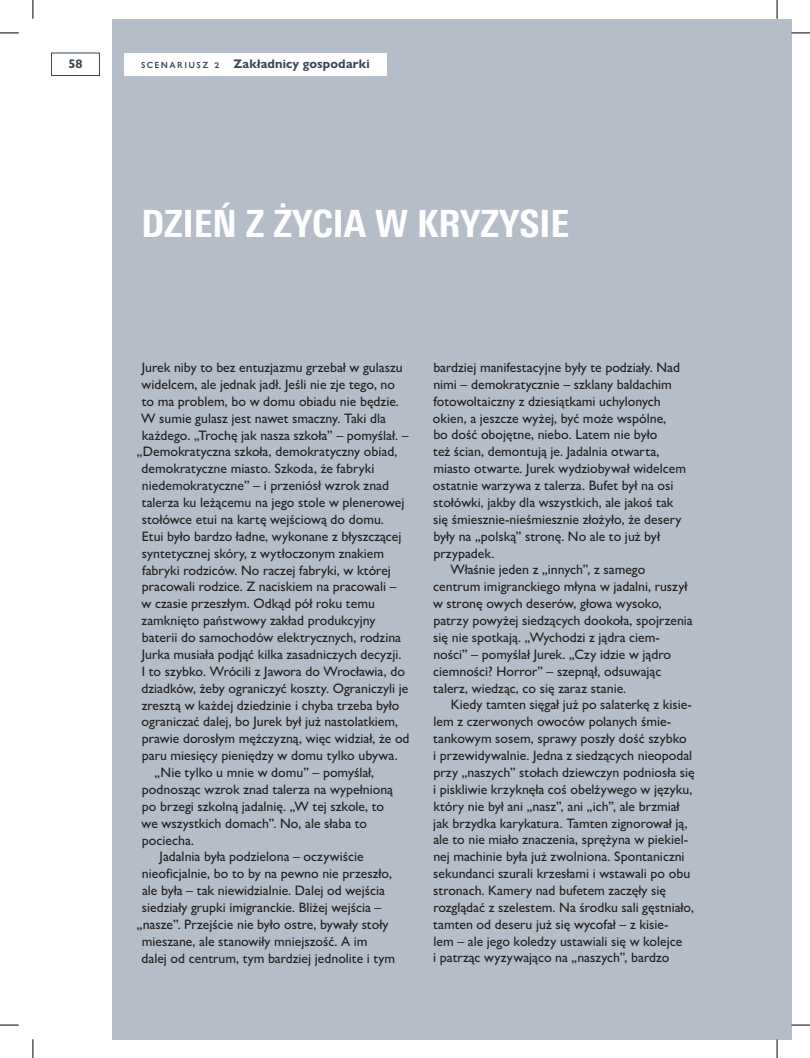
<style>
.page{position:relative;width:810px;height:1058px;background:#fff}
.page>*{position:absolute;margin:0;border:0;box-sizing:border-box;transform-origin:0 0}
.t1{font:800 condensed 37.5px "Univers Next Pro";color:#fff}
.t2{font:500 13.75px "Gill Sans Nova";color:#231f20}
.t3{font:700 12.5px "Gill Sans Nova";letter-spacing:.015em;color:#384654}
.s1{font-weight:500}
</style>
<div class="page">
<div style="left:112px;top:19px;width:679px;height:1020px;background:#b5bec8"></div>
<div style="left:124px;top:53px;width:263px;height:22px;background:#fff"></div>
<div style="left:51px;top:53px;width:49px;height:23px;border:1px solid #384654"></div>
<svg style="left:0;top:32px;width:19px;height:2px"></svg>
<svg style="left:791px;top:32px;width:19px;height:2px"></svg>
<svg style="left:0;top:1024px;width:19px;height:2px"></svg>
<svg style="left:791px;top:1024px;width:19px;height:2px"></svg>
<svg style="left:32px;top:0;width:2px;height:19px"></svg>
<svg style="left:32px;top:1039px;width:2px;height:19px"></svg>
<svg style="left:776px;top:0;width:2px;height:19px"></svg>
<svg style="left:776px;top:1039px;width:2px;height:19px"></svg>
<p class="t3" style="left:68px;top:56px;width:16px">58</p>
<p class="t3" style="left:141px;top:56px;width:230px"><span class="s1">sc en arius z 2</span> Zakładnicy gospodarki</p>
<h1 class="t1" style="left:142px;top:201px;width:429px">DZIEŃ Z ŻYCIA W KRYZYSIE</h1>
<p class="t2" style="left:142px;top:359px;width:262px">Jurek niby to bez entuzjazmu grzebał w gulaszu</p>
<p class="t2" style="left:142px;top:376px;width:255px">widelcem, ale jednak jadł. Jeśli nie zje tego, no</p>
<p class="t2" style="left:142px;top:393px;width:259px">to ma problem, bo w domu obiadu nie będzie.</p>
<p class="t2" style="left:141px;top:410px;width:246px">W sumie gulasz jest nawet smaczny. Taki dla</p>
<p class="t2" style="left:142px;top:427px;width:268px">każdego. „Trochę jak nasza szkoła” – pomyślał. –</p>
<p class="t2" style="left:137px;top:443px;width:262px">„Demokratyczna szkoła, demokratyczny obiad,</p>
<p class="t2" style="left:142px;top:460px;width:234px">demokratyczne miasto. Szkoda, że fabryki</p>
<p class="t2" style="left:142px;top:477px;width:249px">niedemokratyczne” – i przeniósł wzrok znad</p>
<p class="t2" style="left:142px;top:494px;width:264px">talerza ku leżącemu na jego stole w plenerowej</p>
<p class="t2" style="left:142px;top:511px;width:244px">stołówce etui na kartę wejściową do domu.</p>
<p class="t2" style="left:142px;top:528px;width:261px">Etui było bardzo ładne, wykonane z błyszczącej</p>
<p class="t2" style="left:142px;top:545px;width:244px">syntetycznej skóry, z wytłoczonym znakiem</p>
<p class="t2" style="left:142px;top:561px;width:250px">fabryki rodziców. No raczej fabryki, w której</p>
<p class="t2" style="left:142px;top:578px;width:256px">pracowali rodzice. Z naciskiem na pracowali –</p>
<p class="t2" style="left:142px;top:595px;width:235px">w czasie przeszłym. Odkąd pół roku temu</p>
<p class="t2" style="left:142px;top:612px;width:235px">zamknięto państwowy zakład produkcyjny</p>
<p class="t2" style="left:142px;top:629px;width:261px">baterii do samochodów elektrycznych, rodzina</p>
<p class="t2" style="left:142px;top:646px;width:261px">Jurka musiała podjąć kilka zasadniczych decyzji.</p>
<p class="t2" style="left:142px;top:663px;width:265px">I to szybko. Wrócili z Jawora do Wrocławia, do</p>
<p class="t2" style="left:142px;top:680px;width:268px">dziadków, żeby ograniczyć koszty. Ograniczyli je</p>
<p class="t2" style="left:142px;top:696px;width:259px">zresztą w każdej dziedzinie i chyba trzeba było</p>
<p class="t2" style="left:142px;top:713px;width:258px">ograniczać dalej, bo Jurek był już nastolatkiem,</p>
<p class="t2" style="left:142px;top:730px;width:269px">prawie dorosłym mężczyzną, więc widział, że od</p>
<p class="t2" style="left:142px;top:747px;width:257px">paru miesięcy pieniędzy w domu tylko ubywa.</p>
<p class="t2" style="left:155px;top:764px;width:221px">„Nie tylko u mnie w domu” – pomyślał,</p>
<p class="t2" style="left:142px;top:781px;width:253px">podnosząc wzrok znad talerza na wypełnioną</p>
<p class="t2" style="left:142px;top:798px;width:244px">po brzegi szkolną jadalnię. „W tej szkole, to</p>
<p class="t2" style="left:142px;top:815px;width:227px">we wszystkich domach”. No, ale słaba to</p>
<p class="t2" style="left:142px;top:831px;width:54px">pociecha.</p>
<p class="t2" style="left:160px;top:848px;width:205px">Jadalnia była podzielona – oczywiście</p>
<p class="t2" style="left:142px;top:865px;width:252px">nieoficjalnie, bo to by na pewno nie przeszło,</p>
<p class="t2" style="left:142px;top:882px;width:244px">ale była – tak niewidzialnie. Dalej od wejścia</p>
<p class="t2" style="left:142px;top:899px;width:241px">siedziały grupki imigranckie. Bliżej wejścia –</p>
<p class="t2" style="left:137px;top:916px;width:253px">„nasze”. Przejście nie było ostre, bywały stoły</p>
<p class="t2" style="left:142px;top:933px;width:227px">mieszane, ale stanowiły mniejszość. A im</p>
<p class="t2" style="left:142px;top:950px;width:255px">dalej od centrum, tym bardziej jednolite i tym</p>
<p class="t2" style="left:433px;top:359px;width:248px">bardziej manifestacyjne były te podziały. Nad</p>
<p class="t2" style="left:433px;top:376px;width:240px">nimi – demokratycznie – szklany baldachim</p>
<p class="t2" style="left:434px;top:393px;width:229px">fotowoltaiczny z dziesiątkami uchylonych</p>
<p class="t2" style="left:433px;top:410px;width:235px">okien, a jeszcze wyżej, być może wspólne,</p>
<p class="t2" style="left:433px;top:426px;width:225px">bo dość obojętne, niebo. Latem nie było</p>
<p class="t2" style="left:433px;top:443px;width:228px">też ścian, demontują je. Jadalnia otwarta,</p>
<p class="t2" style="left:433px;top:460px;width:254px">miasto otwarte. Jurek wydziobywał widelcem</p>
<p class="t2" style="left:433px;top:477px;width:242px">ostatnie warzywa z talerza. Bufet był na osi</p>
<p class="t2" style="left:433px;top:494px;width:242px">stołówki, jakby dla wszystkich, ale jakoś tak</p>
<p class="t2" style="left:433px;top:511px;width:250px">się śmiesznie‑nieśmiesznie złożyło, że desery</p>
<p class="t2" style="left:433px;top:528px;width:228px">były na „polską” stronę. No ale to już był</p>
<p class="t2" style="left:433px;top:544px;width:63px">przypadek.</p>
<p class="t2" style="left:450px;top:561px;width:197px">Właśnie jeden z „innych”, z samego</p>
<p class="t2" style="left:433px;top:578px;width:256px">centrum imigranckiego młyna w jadalni, ruszył</p>
<p class="t2" style="left:433px;top:595px;width:230px">w stronę owych deserów, głowa wysoko,</p>
<p class="t2" style="left:433px;top:612px;width:261px">patrzy powyżej siedzących dookoła, spojrzenia</p>
<p class="t2" style="left:433px;top:629px;width:228px">się nie spotkają. „Wychodzi z jądra ciem‑</p>
<p class="t2" style="left:433px;top:646px;width:239px">ności” – pomyślał Jurek. „Czy idzie w jądro</p>
<p class="t2" style="left:433px;top:663px;width:230px">ciemności? Horror” – szepnął, odsuwając</p>
<p class="t2" style="left:433px;top:679px;width:195px">talerz, wiedząc, co się zaraz stanie.</p>
<p class="t2" style="left:451px;top:696px;width:243px">Kiedy tamten sięgał już po salaterkę z kisie‑</p>
<p class="t2" style="left:433px;top:713px;width:239px">lem z czerwonych owoców polanych śmie‑</p>
<p class="t2" style="left:433px;top:730px;width:255px">tankowym sosem, sprawy poszły dość szybko</p>
<p class="t2" style="left:433px;top:747px;width:261px">i przewidywalnie. Jedna z siedzących nieopodal</p>
<p class="t2" style="left:433px;top:764px;width:263px">przy „naszych” stołach dziewczyn podniosła się</p>
<p class="t2" style="left:433px;top:781px;width:261px">i piskliwie krzyknęła coś obelżywego w języku,</p>
<p class="t2" style="left:433px;top:798px;width:248px">który nie był ani „nasz”, ani „ich”, ale brzmiał</p>
<p class="t2" style="left:433px;top:814px;width:256px">jak brzydka karykatura. Tamten zignorował ją,</p>
<p class="t2" style="left:433px;top:831px;width:256px">ale to nie miało znaczenia, sprężyna w piekiel‑</p>
<p class="t2" style="left:433px;top:848px;width:253px">nej machinie była już zwolniona. Spontaniczni</p>
<p class="t2" style="left:433px;top:865px;width:258px">sekundanci szurali krzesłami i wstawali po obu</p>
<p class="t2" style="left:433px;top:882px;width:234px">stronach. Kamery nad bufetem zaczęły się</p>
<p class="t2" style="left:433px;top:899px;width:262px">rozglądać z szelestem. Na środku sali gęstniało,</p>
<p class="t2" style="left:433px;top:916px;width:237px">tamten od deseru już się wycofał – z kisie‑</p>
<p class="t2" style="left:433px;top:933px;width:250px">lem – ale jego koledzy ustawiali się w kolejce</p>
<p class="t2" style="left:433px;top:949px;width:238px">i patrząc wyzywająco na „naszych”, bardzo</p>
</div>
